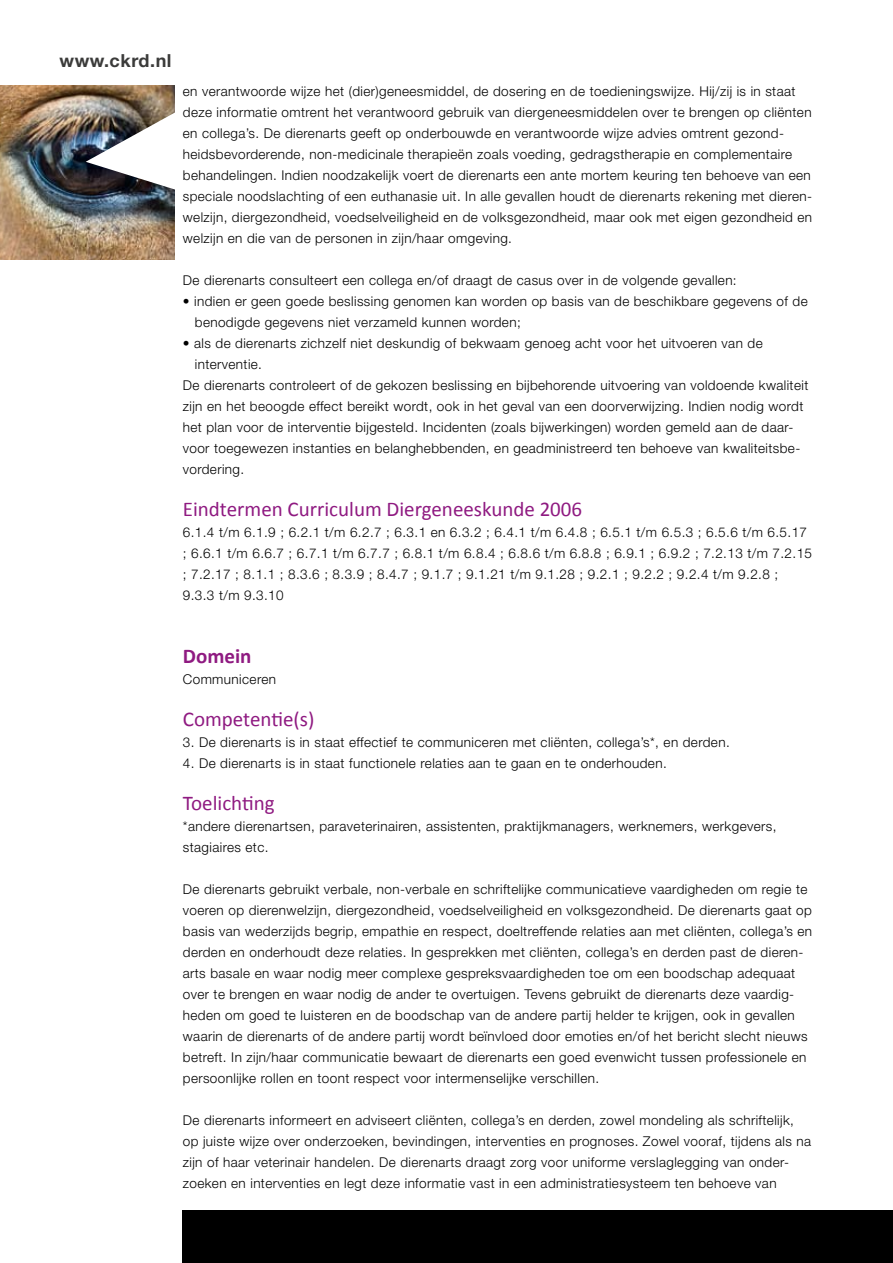
<style>
.page{position:relative;width:893px;height:1263px;background:#fff}
.page>*{position:absolute;margin:0;border:0;box-sizing:border-box;transform-origin:0 0}
.t1{font:21px "Calibri";color:#8f1a81}
.t2{font:700 21px "Calibri";color:#8f1a81}
.t3{font:700 18px "Helvetica Neue LT Std";letter-spacing:.03em;color:#3b3b3a}
.t4{font:300 13.5px/21px "Helvetica Neue LT Std";letter-spacing:.03em;color:#000}
</style>
<div class="page">
<img style="left:0;top:85px;width:174px;height:174px">
<img style="left:86px;top:111px;width:89px;height:80px">
<div style="left:182px;top:1210px;width:711px;height:53px;background:#000"></div>
<h2 class="t3" style="left:60px;top:49px;width:114px">www.ckrd.nl</h2>
<p class="t4" style="left:183px;top:80px;width:631px">en verantwoorde wijze het (dier)geneesmiddel, de dosering en de toedieningswijze. Hij/zij is in staat deze informatie omtrent het verantwoord gebruik van diergeneesmiddelen over te brengen op cliënten en collega’s. De dierenarts geeft op onderbouwde en verantwoorde wijze advies omtrent gezond&shy;heidsbevorderende, non-medicinale therapieën zoals voeding, gedragstherapie en complementaire behandelingen. Indien noodzakelijk voert de dierenarts een ante mortem keuring ten behoeve van een speciale noodslachting of een euthanasie uit. In alle gevallen houdt de dierenarts rekening met dieren&shy;welzijn, diergezondheid, voedselveiligheid en de volksgezondheid, maar ook met eigen gezondheid en welzijn en die van de personen in zijn/haar omgeving.</p>
<p class="t4" style="left:183px;top:269px;width:555px">De dierenarts consulteert een collega en/of draagt de casus over in de volgende gevallen:</p>
<p class="t4" style="left:195px;top:290px;width:614px;text-indent:-12px">• indien er geen goede beslissing genomen kan worden op basis van de beschikbare gegevens of de benodigde gegevens niet verzameld kunnen worden;</p>
<p class="t4" style="left:183px;top:332px;width:581px">• als de dierenarts zichzelf niet deskundig of bekwaam genoeg acht voor het uitvoeren van de</p>
<p class="t4" style="left:195px;top:353px;width:69px">interventie.</p>
<p class="t4" style="left:183px;top:374px;width:627px">De dierenarts controleert of de gekozen beslissing en bijbehorende uitvoering van voldoende kwaliteit</p>
<p class="t4" style="left:183px;top:395px;width:622px">zijn en het beoogde effect bereikt wordt, ook in het geval van een doorverwijzing. Indien nodig wordt</p>
<p class="t4" style="left:183px;top:417px;width:612px">het plan voor de interventie bijgesteld. Incidenten (zoals bijwerkingen) worden gemeld aan de daar-</p>
<p class="t4" style="left:183px;top:438px;width:619px">voor toegewezen instanties en belanghebbenden, en geadministreerd ten behoeve van kwaliteitsbe-</p>
<p class="t4" style="left:183px;top:459px;width:63px">vordering.</p>
<h1 class="t1" style="left:183px;top:496px;width:401px">Eindtermen Curriculum Diergeneeskunde 2006</h1>
<p class="t4" style="left:183px;top:521px;width:631px">6.1.4 t/m 6.1.9 ; 6.2.1 t/m 6.2.7 ; 6.3.1 en 6.3.2 ; 6.4.1 t/m 6.4.8 ; 6.5.1 t/m 6.5.3 ; 6.5.6 t/m 6.5.17 ; 6.6.1 t/m 6.6.7 ; 6.7.1 t/m 6.7.7 ; 6.8.1 t/m 6.8.4 ; 6.8.6 t/m 6.8.8 ; 6.9.1 ; 6.9.2 ; 7.2.13 t/m 7.2.15 ; 7.2.17 ; 8.1.1 ; 8.3.6 ; 8.3.9 ; 8.4.7 ; 9.1.7 ; 9.1.21 t/m 9.1.28 ; 9.2.1 ; 9.2.2 ; 9.2.4 t/m 9.2.8 ; 9.3.3 t/m 9.3.10</p>
<h1 class="t2" style="left:183px;top:643px;width:70px">Domein</h1>
<p class="t4" style="left:183px;top:668px;width:95px">Communiceren</p>
<h1 class="t1" style="left:183px;top:706px;width:133px">Competentie(s)</h1>
<p class="t4" style="left:183px;top:731px;width:548px">3. De dierenarts is in staat effectief te communiceren met cliënten, collega’s*, en derden.</p>
<p class="t4" style="left:183px;top:752px;width:485px">4. De dierenarts is in staat functionele relaties aan te gaan en te onderhouden.</p>
<h1 class="t1" style="left:183px;top:790px;width:93px">Toelichting</h1>
<p class="t4" style="left:183px;top:815px;width:595px">*andere dierenartsen, paraveterinairen, assistenten, praktijkmanagers, werknemers, werkgevers, stagiaires etc.</p>
<p class="t4" style="left:183px;top:878px;width:631px">De dierenarts gebruikt verbale, non-verbale en schriftelijke communicatieve vaardigheden om regie te voeren op dierenwelzijn, diergezondheid, voedselveiligheid en volksgezondheid. De dierenarts gaat op basis van wederzijds begrip, empathie en respect, doeltreffende relaties aan met cliënten, collega’s en derden en onderhoudt deze relaties. In gesprekken met cliënten, collega’s en derden past de dieren&shy;arts basale en waar nodig meer complexe gespreksvaardigheden toe om een boodschap adequaat over te brengen en waar nodig de ander te overtuigen. Tevens gebruikt de dierenarts deze vaardig&shy;heden om goed te luisteren en de boodschap van de andere partij helder te krijgen, ook in gevallen waarin de dierenarts of de andere partij wordt beïnvloed door emoties en/of het bericht slecht nieuws betreft. In zijn/haar communicatie bewaart de dierenarts een goed evenwicht tussen professionele en persoonlijke rollen en toont respect voor intermenselijke verschillen.</p>
<p class="t4" style="left:183px;top:1109px;width:630px">De dierenarts informeert en adviseert cliënten, collega’s en derden, zowel mondeling als schriftelijk, op juiste wijze over onderzoeken, bevindingen, interventies en prognoses. Zowel vooraf, tijdens als na zijn of haar veterinair handelen. De dierenarts draagt zorg voor uniforme verslaglegging van onder&shy;zoeken en interventies en legt deze informatie vast in een administratiesysteem ten behoeve van</p>
</div>
